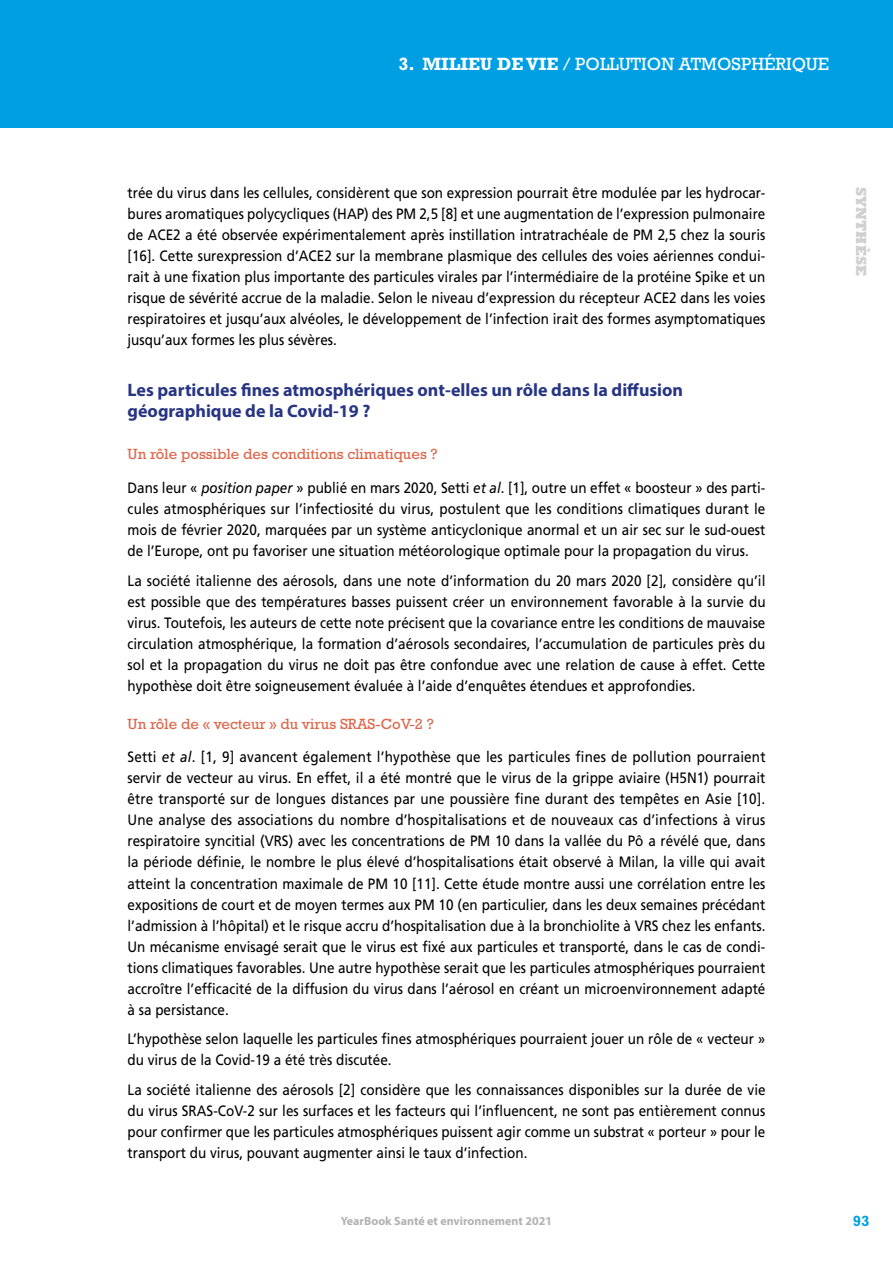
<style>
.page{position:relative;width:893px;height:1263px;background:#fff}
.page>*{position:absolute;margin:0;border:0;box-sizing:border-box;transform-origin:0 0}
.t1{font:700 18px/21px "Myriad Pro";color:#283583}
.t2{font:18px "Rockwell Std";color:#fff}
.t3{font:15px/21px "Frutiger LT Std";color:#000;text-align:justify;scale:.9 1}
.t4{font:15px "Rockwell Std";color:#dc674c}
.t5{font:800 15px "Rockwell Std";color:#d0d0d0}
.t6{font:700 15px "Rockwell Std";color:#009fe3}
.t7{font:700 12px "Myriad Pro";color:#b3b2b2}
.s1{font-weight:700}
.s2{font-style:italic}
</style>
<div class="page">
<div style="left:0;top:0;width:893px;height:128px;background:#009fe3"></div>
<p class="t2" style="left:399px;top:53px;width:432px"><span class="s1">3. MILIEU DE VIE</span> / POLLUTION ATMOSPHÉRIQUE</p>
<p class="t3" style="left:128px;top:183px;width:710px">trée du virus dans les cellules, considèrent que son expression pourrait être modulée par les hydrocar&shy;bures aromatiques polycycliques (HAP) des PM 2,5 [8] et une augmentation de l’expression pulmonaire de ACE2 a été observée expérimentalement après instillation intratrachéale de PM 2,5 chez la souris [16]. Cette surexpression d’ACE2 sur la membrane plasmique des cellules des voies aériennes condui&shy;rait à une fixation plus importante des particules virales par l’intermédiaire de la protéine Spike et un risque de sévérité accrue de la maladie. Selon le niveau d’expression du récepteur ACE2 dans les voies respiratoires et jusqu’aux alvéoles, le développement de l’infection irait des formes asymptomatiques jusqu’aux formes les plus sévères.</p>
<p class="t1" style="left:128px;top:379px;width:557px">Les particules fines atmosphériques ont-elles un rôle dans la diffusion géographique de la Covid-19 ?</p>
<p class="t4" style="left:128px;top:446px;width:312px">Un rôle possible des conditions climatiques ?</p>
<p class="t3" style="left:128px;top:477px;width:710px">Dans leur « <span class="s2">position paper</span> » publié en mars 2020, Setti <span class="s2">et al</span>. [1], outre un effet « boosteur » des parti&shy;cules atmosphériques sur l’infectiosité du virus, postulent que les conditions climatiques durant le mois de février 2020, marquées par un système anticyclonique anormal et un air sec sur le sud-ouest de l’Europe, ont pu favoriser une situation météorologique optimale pour la propagation du virus.</p>
<p class="t3" style="left:128px;top:570px;width:710px">La société italienne des aérosols, dans une note d’information du 20 mars 2020 [2], considère qu’il est possible que des températures basses puissent créer un environnement favorable à la survie du virus. Toutefois, les auteurs de cette note précisent que la covariance entre les conditions de mauvaise circulation atmosphérique, la formation d’aérosols secondaires, l’accumulation de particules près du sol et la propagation du virus ne doit pas être confondue avec une relation de cause à effet. Cette hypothèse doit être soigneusement évaluée à l’aide d’enquêtes étendues et approfondies.</p>
<p class="t4" style="left:128px;top:715px;width:308px">Un rôle de « vecteur » du virus SRAS-CoV-2 ?</p>
<p class="t3" style="left:128px;top:747px;width:710px">Setti <span class="s2">et al</span>. [1, 9] avancent également l’hypothèse que les particules fines de pollution pourraient servir de vecteur au virus. En effet, il a été montré que le virus de la grippe aviaire (H5N1) pourrait être transporté sur de longues distances par une poussière fine durant des tempêtes en Asie [10].<br>Une analyse des associations du nombre d’hospitalisations et de nouveaux cas d’infections à virus respiratoire syncitial (VRS) avec les concentrations de PM 10 dans la vallée du Pô a révélé que, dans la période définie, le nombre le plus élevé d’hospitalisations était observé à Milan, la ville qui avait atteint la concentration maximale de PM 10 [11]. Cette étude montre aussi une corrélation entre les expositions de court et de moyen termes aux PM 10 (en particulier, dans les deux semaines précédant l’admission à l’hôpital) et le risque accru d’hospitalisation due à la bronchiolite à VRS chez les enfants.<br>Un mécanisme envisagé serait que le virus est fixé aux particules et transporté, dans le cas de condi&shy;tions climatiques favorables. Une autre hypothèse serait que les particules atmosphériques pourraient accroître l’efficacité de la diffusion du virus dans l’aérosol en créant un microenvironnement adapté à sa persistance.</p>
<p class="t3" style="left:128px;top:1028px;width:710px">L’hypothèse selon laquelle les particules fines atmosphériques pourraient jouer un rôle de « vecteur » du virus de la Covid-19 a été très discutée.</p>
<p class="t3" style="left:128px;top:1079px;width:710px">La société italienne des aérosols [2] considère que les connaissances disponibles sur la durée de vie du virus SRAS-CoV-2 sur les surfaces et les facteurs qui l’influencent, ne sont pas entièrement connus pour confirmer que les particules atmosphériques puissent agir comme un substrat « porteur » pour le transport du virus, pouvant augmenter ainsi le taux d’infection.</p>
<p class="t7" style="left:341px;top:1213px;width:213px">YearBook Santé et environnement 2021</p>
<p class="t5" style="left:870px;top:187px;width:91px;rotate:90deg">SYNTHÈSE</p>
<p class="t6" style="left:853px;top:1211px;width:18px">93</p>
</div>
